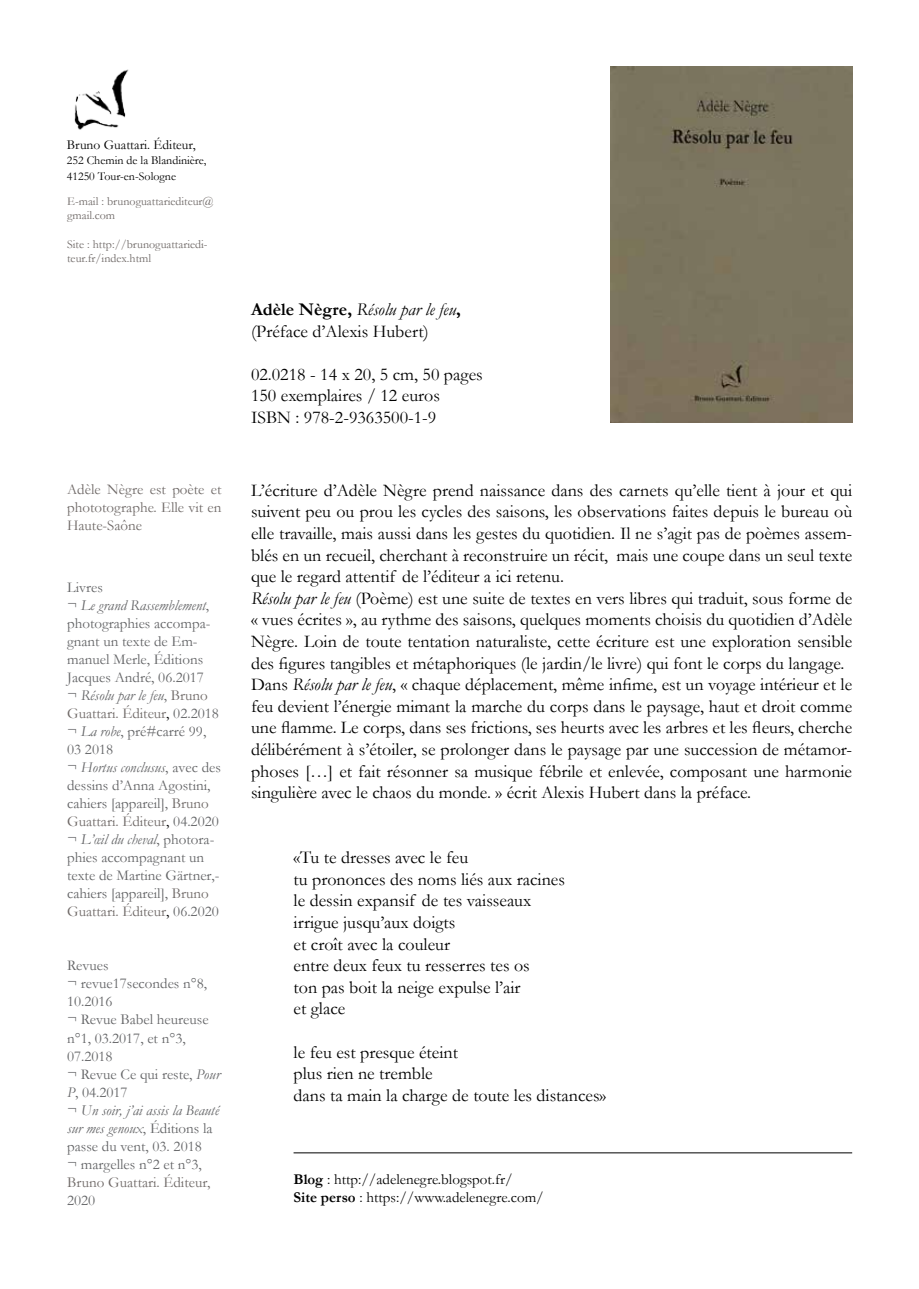
<style>
.page{position:relative;width:919px;height:1289px;background:#fff}
.page>*{position:absolute;margin:0;border:0;box-sizing:border-box;transform-origin:0 0}
.t1{font:18px/21.6px "Garamond";color:#000}
.t2{font:15px/18px "Garamond";color:#636466}
.t3{font:15px/18px "Garamond";color:#6f6967;text-align:justify}
.t4{font:15px/18px "Garamond";color:#000}
.t5{font:13.5px "Garamond";color:#000}
.t6{font:12px/14.4px "Garamond";color:#6f6967}
.t7{font:12px/16.2px "Garamond";color:#000}
.s1{font-style:italic}
.s2{color:#6f6967}
.s3{color:#000}
.s4{font-weight:700}
</style>
<div class="page">
<img style="left:74px;top:69px;width:55px;height:61px">
<hr style="left:293px;top:1152px;width:559px;height:1px;background:#000">
<div style="left:610px;top:67px;width:242px;height:356px;background:#7c7460"></div>
<p class="t5" style="left:67px;top:136px;width:130px">Bruno Guattari. Éditeur,</p>
<p class="t7" style="left:67px;top:151px;width:141px">252 Chemin de la Blandinière,<br>41250 Tour-en-Sologne</p>
<p class="t6" style="left:67px;top:193px;width:148px">E-mail : brunoguattariediteur@ gmail.com</p>
<p class="t6" style="left:67px;top:237px;width:142px">Site : http://brunoguattariedi&shy;teur.fr/index.html</p>
<p class="t3" style="left:67px;top:479px;width:156px">Adèle Nègre est poète et phototographe. Elle vit en Haute-Saône</p>
<p class="t2" style="left:67px;top:578px;width:155px">Livres<br>¬ <span class="s1">Le grand Rassemblement</span>, photographies accompa&shy;gnant un texte de Em&shy;manuel Merle, Éditions<br>Jacques André, 06.2017<br>¬ <span class="s1">Résolu par le feu</span>, <span class="s2">Bruno<br>Guattari. Éditeur</span><span class="s3">,</span> 02.2018 ¬ <span class="s1">La robe</span>, pré#carré 99,<br>03 2018<br>¬ <span class="s1">Hortus conclusus</span>, avec des dessins d’Anna Agostini, cahiers [appareil], <span class="s2">Bruno<br>Guattari. Éditeur</span><span class="s3">,</span> 04.2020 ¬ <span class="s1">L’œil du cheval</span>, photora&shy;phies accompagnant un texte de Martine Gärtner,- cahiers [appareil], <span class="s2">Bruno<br>Guattari. Éditeur</span><span class="s3">,</span> 06.2020</p>
<p class="t2" style="left:67px;top:956px;width:154px">Revues<br>¬ revue17secondes n°8,<br>10.2016<br>¬ Revue Babel heureuse n°1, 03.2017, et n°3,<br>07.2018<br>¬ Revue Ce qui reste, <span class="s1">Pour<br>P</span>, 04.2017<br>¬ <span class="s1">Un soir, j’ai assis la Beauté sur mes genoux</span>, Éditions la passe du vent, 03. 2018<br>¬ margelles n°2 et n°3,</p>
<p class="t3" style="left:67px;top:1172px;width:145px">Bruno Guattari. Éditeur,</p>
<p class="t2" style="left:67px;top:1190px;width:30px">2020</p>
<p class="t1" style="left:251px;top:298px;width:211px"><span class="s4">Adèle Nègre,</span> <span class="s1">Résolu par le feu</span><span class="s4">, </span>(Préface d’Alexis Hubert)</p>
<p class="t1" style="left:251px;top:363px;width:233px">02.0218 - 14 x 20, 5 cm, 50 pages<br>150 exemplaires / 12 euros<br>ISBN : 978-2-9363500-1-9</p>
<p class="t1" style="left:251px;top:479px;width:602px">L’écriture d’Adèle Nègre prend naissance dans des carnets qu’elle tient à jour et qui suivent peu ou prou les cycles des saisons, les observations faites depuis le bureau où elle travaille, mais aussi dans les gestes du quotidien. Il ne s’agit pas de poèmes assem&shy;blés en un recueil, cherchant à reconstruire un récit, mais une coupe dans un seul texte que le regard attentif de l’éditeur a ici retenu.<br><span class="s1">Résolu par le feu</span> (Poème) est une suite de textes en vers libres qui traduit, sous forme de « vues écrites », au rythme des saisons, quelques moments choisis du quotidien d’Adèle Nègre. Loin de toute tentation naturaliste, cette écriture est une exploration sensible des figures tangibles et métaphoriques (le jardin/le livre) qui font le corps du langage.<br>Dans <span class="s1">Résolu par le feu</span>, « chaque déplacement, même infime, est un voyage intérieur et le feu devient l’énergie mimant la marche du corps dans le paysage, haut et droit comme une flamme. Le corps, dans ses frictions, ses heurts avec les arbres et les fleurs, cherche délibérément à s’étoiler, se prolonger dans le paysage par une succession de métamor&shy;phoses […] et fait résonner sa musique fébrile et enlevée, composant une harmonie singulière avec le chaos du monde. » écrit Alexis Hubert dans la préface.</p>
<p class="t1" style="left:293px;top:846px;width:273px">«Tu te dresses avec le feu<br>tu prononces des noms liés aux racines le dessin expansif de tes vaisseaux irrigue jusqu’aux doigts<br>et croît avec la couleur<br>entre deux feux tu resserres tes os<br>ton pas boit la neige expulse l’air<br>et glace</p>
<p class="t1" style="left:293px;top:1040px;width:314px">le feu est presque éteint<br>plus rien ne tremble<br>dans ta main la charge de toute les distances»</p>
<p class="t4" style="left:293px;top:1169px;width:252px"><span class="s4">Blog</span> : http://adelenegre.blogspot.fr/<br><span class="s4">Site perso</span> : https://www.adelenegre.com/</p>
</div>
